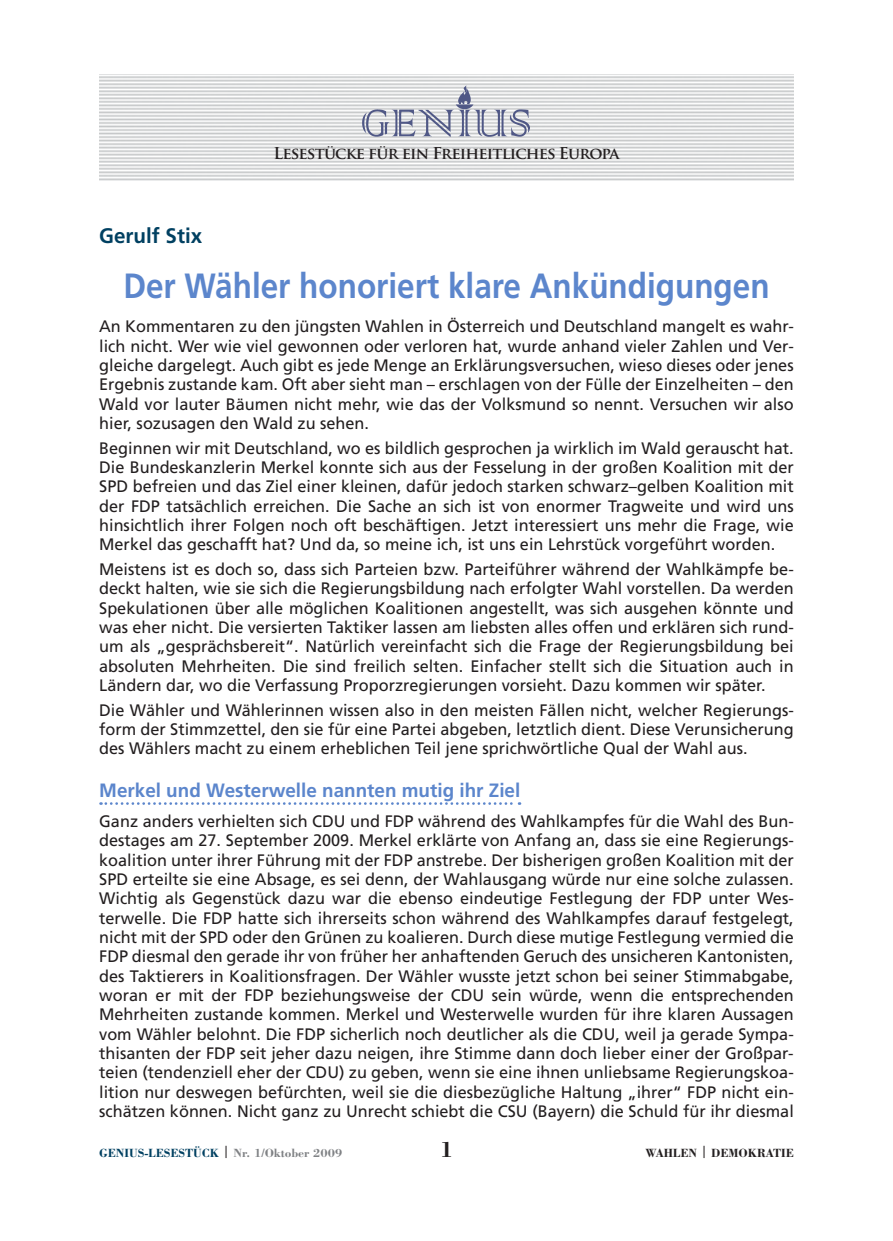
<style>
.page{position:relative;width:893px;height:1241px;background:#fff}
.page>*{position:absolute;margin:0;border:0;box-sizing:border-box;transform-origin:0 0}
.Beitrag_Titel{font:700 35px "Frutiger LT Std";color:#5c86cc;scale:.9 1}
.Fußzeile{font:700 22.75px "Bodoni Std";color:#231f20}
.Beitrag_Autor{font:700 21px "Frutiger LT Std";color:#004061}
.Zwischentitel{font:700 19.25px "Frutiger LT Std";color:#5c86cc}
.Normal_nach_Titel_Un{font:16.62px/19.2px "Frutiger LT Std";color:#231f20;text-align:justify}
.t1{font:700 15.92px "Trajan Pro";letter-spacing:-.05em;color:#231f20}
.Fußzeile-2{font:700 12.25px "Bodoni Std";color:#004061}
.Fußzeile-3{font:700 12.25px "Bodoni Std";color:#231f20}
.s1{color:#231f20}
.s2{color:#808285}
</style>
<div class="page">
<img style="left:99px;top:74px;width:695px;height:107px">
<img style="left:362px;top:84px;width:167px;height:53px">
<img style="left:453px;top:83px;width:22px;height:22px">
<svg style="left:101px;top:802px;width:419px;height:2px"></svg>
<p class="t1" style="left:273px;top:143px;width:347px">Lesestücke für ein Freiheitliches Europa</p>
<p class="Beitrag_Autor" style="left:99px;top:223px;width:104px">Gerulf Stix</p>
<p class="Beitrag_Titel" style="left:123px;top:265px;width:719px">Der Wähler honoriert klare Ankündigungen</p>
<p class="Normal_nach_Titel_Un" style="left:99px;top:317px;width:696px">An Kommentaren zu den jüngsten Wahlen in Österreich und Deutschland mangelt es wahr&shy;lich nicht. Wer wie viel gewonnen oder verloren hat, wurde anhand vieler Zahlen und Ver&shy;gleiche dargelegt. Auch gibt es jede Menge an Erklärungsversuchen, wieso dieses oder jenes Ergebnis zustande kam. Oft aber sieht man – erschlagen von der Fülle der Einzelheiten – den Wald vor lauter Bäumen nicht mehr, wie das der Volksmund so nennt. Versuchen wir also hier, sozusagen den Wald zu sehen.</p>
<p class="Normal_nach_Titel_Un" style="left:99px;top:438px;width:696px">Beginnen wir mit Deutschland, wo es bildlich gesprochen ja wirklich im Wald gerauscht hat.<br>Die Bundeskanzlerin Merkel konnte sich aus der Fesselung in der großen Koalition mit der SPD befreien und das Ziel einer kleinen, dafür jedoch starken schwarz–gelben Koalition mit der FDP tatsächlich erreichen. Die Sache an sich ist von enormer Tragweite und wird uns hinsichtlich ihrer Folgen noch oft beschäftigen. Jetzt interessiert uns mehr die Frage, wie Merkel das geschafft hat? Und da, so meine ich, ist uns ein Lehrstück vorgeführt worden.</p>
<p class="Normal_nach_Titel_Un" style="left:99px;top:559px;width:696px">Meistens ist es doch so, dass sich Parteien bzw. Parteiführer während der Wahlkämpfe be&shy;deckt halten, wie sie sich die Regierungsbildung nach erfolgter Wahl vorstellen. Da werden Spekulationen über alle möglichen Koalitionen angestellt, was sich ausgehen könnte und was eher nicht. Die versierten Taktiker lassen am liebsten alles offen und erklären sich rund&shy;um als „gesprächsbereit“. Natürlich vereinfacht sich die Frage der Regierungsbildung bei absoluten Mehrheiten. Die sind freilich selten. Einfacher stellt sich die Situation auch in Ländern dar, wo die Verfassung Proporzregierungen vorsieht. Dazu kommen wir später.</p>
<p class="Normal_nach_Titel_Un" style="left:99px;top:700px;width:696px">Die Wähler und Wählerinnen wissen also in den meisten Fällen nicht, welcher Regierungs&shy;form der Stimmzettel, den sie für eine Partei abgeben, letztlich dient. Diese Verunsicherung des Wählers macht zu einem erheblichen Teil jene sprichwörtliche Qual der Wahl aus.</p>
<p class="Zwischentitel" style="left:99px;top:779px;width:423px">Merkel und Westerwelle nannten mutig ihr Ziel</p>
<p class="Normal_nach_Titel_Un" style="left:99px;top:811px;width:696px">Ganz anders verhielten sich CDU und FDP während des Wahlkampfes für die Wahl des Bun&shy;destages am 27. September 2009. Merkel erklärte von Anfang an, dass sie eine Regierungs&shy;koalition unter ihrer Führung mit der FDP anstrebe. Der bisherigen großen Koalition mit der SPD erteilte sie eine Absage, es sei denn, der Wahlausgang würde nur eine solche zulassen.<br>Wichtig als Gegenstück dazu war die ebenso eindeutige Festlegung der FDP unter Wes&shy;terwelle. Die FDP hatte sich ihrerseits schon während des Wahlkampfes darauf festgelegt, nicht mit der SPD oder den Grünen zu koalieren. Durch diese mutige Festlegung vermied die FDP diesmal den gerade ihr von früher her anhaftenden Geruch des unsicheren Kantonisten, des Taktierers in Koalitionsfragen. Der Wähler wusste jetzt schon bei seiner Stimmabgabe, woran er mit der FDP beziehungsweise der CDU sein würde, wenn die entsprechenden Mehrheiten zustande kommen. Merkel und Westerwelle wurden für ihre klaren Aussagen vom Wähler belohnt. Die FDP sicherlich noch deutlicher als die CDU, weil ja gerade Sympa&shy;thisanten der FDP seit jeher dazu neigen, ihre Stimme dann doch lieber einer der Großpar&shy;teien (tendenziell eher der CDU) zu geben, wenn sie eine ihnen unliebsame Regierungskoa&shy;lition nur deswegen befürchten, weil sie die diesbezügliche Haltung „ihrer“ FDP nicht ein&shy;schätzen können. Nicht ganz zu Unrecht schiebt die CSU (Bayern) die Schuld für ihr diesmal</p>
<p class="Fußzeile-2" style="left:99px;top:1145px;width:245px">GENIUS-LESESTÜCK <span class="s1">|</span> <span class="s2">Nr. 1/Oktober 2009</span></p>
<p class="Fußzeile" style="left:440px;top:1135px;width:15px">1</p>
<p class="Fußzeile-3" style="left:646px;top:1145px;width:150px">WAHLEN | DEMOKRATIE</p>
</div>
